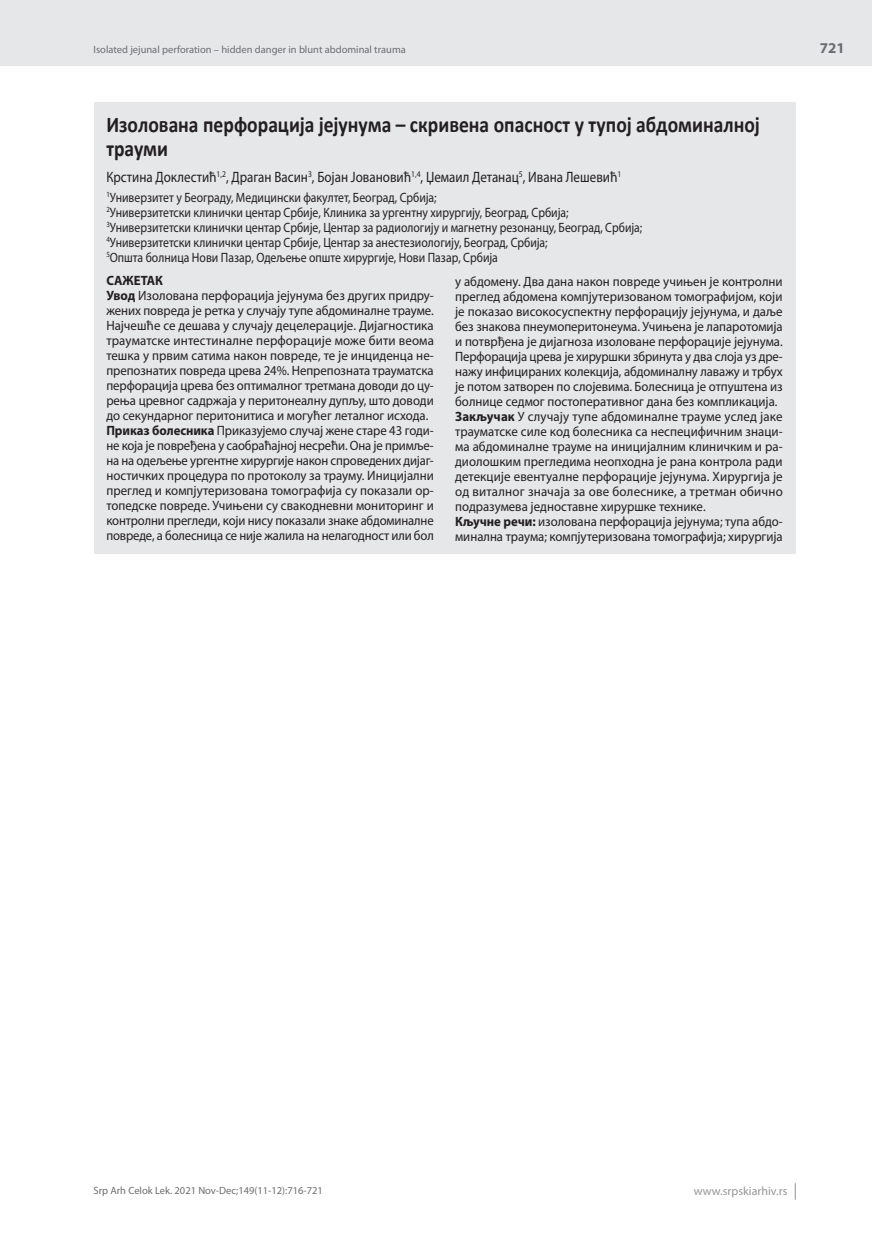
<style>
.page{position:relative;width:872px;height:1234px;background:#fff}
.page>*{position:absolute;margin:0;border:0;box-sizing:border-box;transform-origin:0 0}
.t1{font:700 22.5px/24px "Calibri";color:#231f20;scale:.87 1}
.t2{font:15px "Myriad Pro";color:#231f20;scale:.87 1}
.t3{font:700 15px "Myriad Pro";color:#6c6d70}
.t4{font:13.5px/15px "Myriad Pro";color:#231f20;scale:.95 1}
.t5{font:13.5px/15px "Myriad Pro";color:#231f20;scale:.87 1}
.t6{font:12px "Myriad Pro";color:#939598}
.t7{font:10.5px "Myriad Pro";color:#6c6d70}
.s1{font-weight:700}
</style>
<div class="page">
<div style="left:0;top:0;width:872px;height:66px;background:#e6e7e9"></div>
<svg style="left:795px;top:1183px;width:1px;height:16px"></svg>
<div style="left:94px;top:102px;width:701px;height:452px;background:#e6e7e9"></div>
<p class="t7" style="left:94px;top:43px;width:314px">Isolated jejunal perforation – hidden danger in blunt abdominal trauma</p>
<h1 class="t1" style="left:106px;top:112px;width:752px">Изолована перфорација јејунума – скривена опасност у тупој абдоминалној трауми</h1>
<p class="t2" style="left:106px;top:168px;width:593px">Крстина Доклестић<sup>1,2</sup>, Драган Васин<sup>3</sup>, Бојан Јовановић<sup>1,4</sup>, Џемаил Детанац<sup>5</sup>, Ивана Лешевић<sup>1</sup></p>
<p class="t5" style="left:106px;top:189px;width:617px"><sup>1</sup>Универзитет у Београду, Медицински факултет, Београд, Србија;<br><sup>2</sup>Универзитетски клинички центар Србије, Клиника за ургентну хирургију, Београд, Србија; <sup>3</sup>Универзитетски клинички центар Србије, Центар за радиологију и магнетну резонанцу, Београд, Србија; <sup>4</sup>Универзитетски клинички центар Србије, Центар за aнестезиологију, Београд, Србија;<br><sup>5</sup>Општа болница Нови Пазар, Одељење опште хирургије, Нови Пазар, Србија</p>
<p class="t4" style="left:106px;top:272px;width:346px"><span class="s1">САЖЕТАК<br>Увод</span> Изолована перфорација јејунума без других придру&shy;жених повреда је ретка у случају тупе абдоминалне трауме.<br>Најчешће се дешава у случају децелерације. Дијагностика трауматске интестиналне перфорације може бити веома тешка у првим сатима након повреде, те је инциденца не&shy;препознатих повреда црева 24%. Непрепозната трауматска перфорација црева без оптималног третмана доводи до цу&shy;рења цревног садржаја у перитонеалну дупљу, што доводи до секундарног перитонитиса и могућег леталног исхода.<br><span class="s1">Приказ болесника</span> Приказујемо случај жене старе 43 годи&shy;не која је повређена у саобраћајној несрећи. Она је примље&shy;на на одељење ургентне хирургије након спроведених дијаг&shy;ностичких процедура по протоколу за трауму. Иницијални преглед и компјутеризована томографија су показали ор&shy;топедске повреде. Учињени су свакодневни мониторинг и контролни прегледи, који нису показали знаке абдоминалне повреде, а болесница се није жалила на нелагодност или бол</p>
<p class="t4" style="left:455px;top:273px;width:346px">у абдомену. Два дана након повреде учињен је контролни преглед абдомена компјутеризованом томографијом, који је показао високосуспектну перфорацију јејунума, и даље без знакова пнеумоперитонеума. Учињена је лапаротомија и потврђена је дијагноза изоловане перфорације јејунума.<br>Перфорација црева је хируршки збринута у два слоја уз дре&shy;нажу инфицираних колекција, абдоминалну лаважу и трбух је потом затворен по слојевима. Болесница је отпуштена из болнице седмог постоперативног дана без компликација.<br><span class="s1">Закључак</span> У случају тупе абдоминалне трауме услед јаке трауматске силе код болесника са неспецифичним знаци&shy;ма абдоминалне трауме на иницијалним клиничким и ра&shy;диолошким прегледима неопходна је рана контрола ради детекције евентуалне перфорације јејунума. Хирургија је од виталног значаја за ове болеснике, а третман обично подразумева једноставне хируршке технике.<br><span class="s1">Кључне речи:</span> изолована перфорација јејунума; тупа абдо&shy;минална траума; компјутеризована томографија; хирургијa</p>
<p class="t3" style="left:820px;top:38px;width:26px">721</p>
<p class="t7" style="left:94px;top:1184px;width:231px">Srp Arh Celok Lek. 2021 Nov-Dec;149(11-12):716-721</p>
<p class="t6" style="left:694px;top:1183px;width:95px">www.srpskiarhiv.rs</p>
</div>
